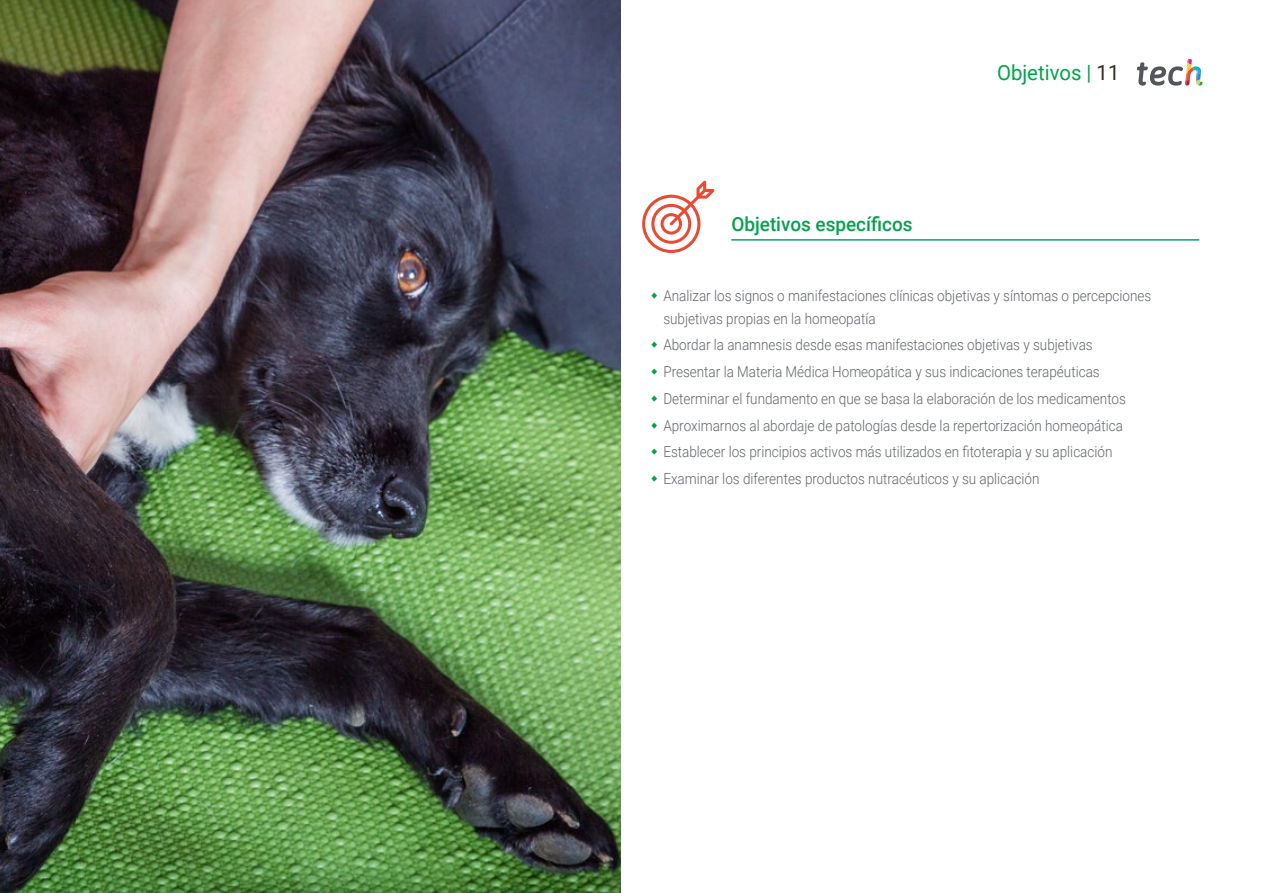
<style>
.page{position:relative;width:1263px;height:893px;background:#fff}
.page>*{position:absolute;margin:0;border:0;box-sizing:border-box;transform-origin:0 0}
.t1{font:21px "Roboto";color:#04a14d}
.t2{font:500 19.5px "Roboto";color:#04a14d}
.t3{font:300 15px/26.7px "Roboto";color:#61646a;scale:.9 1}
.s1{color:#312e20}
</style>
<div class="page">
<img style="left:0;top:0;width:621px;height:893px">
<svg style="left:1137px;top:59px;width:65px;height:27px"></svg>
<svg style="left:642px;top:181px;width:72px;height:72px"></svg>
<hr style="left:731px;top:239px;width:468px;height:1px;background:#04a14d">
<h2 class="t2" style="left:731px;top:211px;width:183px">Objetivos específicos</h2>
<h1 class="t1" style="left:997px;top:57px;width:124px">Objetivos | <span class="s1">11</span></h1>
<p class="t3" style="left:663px;top:284px;width:544px;line-height:22.5px">Analizar los signos o manifestaciones clínicas objetivas y síntomas o percepciones subjetivas propias en la homeopatía</p>
<p class="t3" style="left:663px;top:331px;width:515px">Abordar la anamnesis desde esas manifestaciones objetivas y subjetivas Presentar la Materia Médica Homeopática y sus indicaciones terapéuticas Determinar el fundamento en que se basa la elaboración de los medicamentos Aproximarnos al abordaje de patologías desde la repertorización homeopática Establecer los principios activos más utilizados en fitoterapia y su aplicación Examinar los diferentes productos nutracéuticos y su aplicación</p>
</div>
